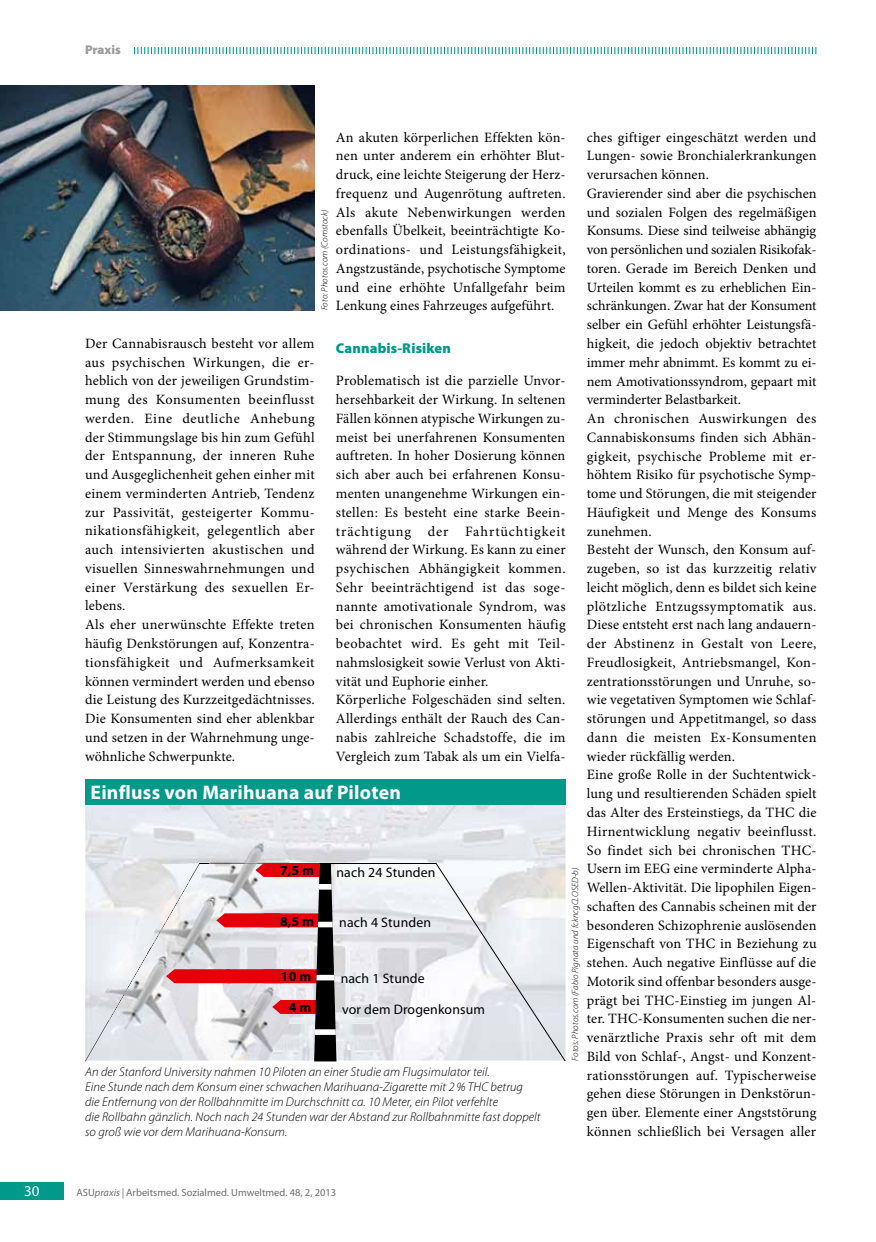
<style>
.page{position:relative;width:876px;height:1242px;background:#fff}
.page>*{position:absolute;margin:0;border:0;box-sizing:border-box;transform-origin:0 0}
.t1{font:700 19.65px "Myriad Pro";letter-spacing:.01em;color:#fff}
.t2{font:15px "Myriad Pro";color:#fff}
.t3{font:14.25px/18.8px "Minion Pro";letter-spacing:.015em;color:#000}
.t4{font:900 14.25px "Myriad Pro";letter-spacing:.01em;color:#00998a}
.t5{font:13.8px "Myriad Pro";letter-spacing:.01em;color:#000}
.t6{font:700 13.8px "Myriad Pro";color:#000}
.t7{font:italic 300 12.75px/15px "Myriad Pro";letter-spacing:.005em;color:#000}
.t8{font:900 12.75px "Myriad Pro";color:#9c9c9d}
.t9{font:10.5px "Myriad Pro";color:#6e6e6e}
.t10{font:italic 300 9px "Myriad Pro";letter-spacing:.005em;color:#000}
.s1{font-style:italic}
</style>
<div class="page">
<div style="left:0;top:1182px;width:64px;height:17px;background:#00998a"></div>
<img style="left:85px;top:804px;width:137px;height:59px">
<img style="left:222px;top:804px;width:344px;height:64px">
<img style="left:336px;top:868px;width:99px;height:192px">
<div style="left:85px;top:779px;width:481px;height:25px;background:#00998a"></div>
<hr style="left:200px;top:863px;width:236px;height:1px;background:#000">
<svg style="left:435px;top:862px;width:131px;height:198px"></svg>
<img style="left:196px;top:847px;width:22px;height:16px">
<img style="left:218px;top:823px;width:74px;height:40px">
<svg style="left:85px;top:863px;width:251px;height:198px"></svg>
<div style="left:319px;top:884px;width:13px;height:5px;background:#fff"></div>
<div style="left:318px;top:921px;width:15px;height:6px;background:#fff"></div>
<div style="left:316px;top:975px;width:18px;height:5px;background:#fff"></div>
<div style="left:315px;top:1029px;width:21px;height:6px;background:#fff"></div>
<img style="left:0;top:85px;width:315px;height:225px">
<svg style="left:134px;top:47px;width:682px;height:7px"></svg>
<p class="t8" style="left:85px;top:43px;width:37px">Praxis</p>
<p class="t3" style="left:336px;top:128px;width:231px;text-align:justify">An akuten körperlichen Effekten kön&shy;nen unter anderem ein erhöhter Blut&shy;druck, eine leichte Steigerung der Herz&shy;frequenz und Augenrötung auftreten.<br>Als akute Nebenwirkungen werden ebenfalls Übelkeit, beeinträchtigte Ko&shy;ordinations- und Leistungsfähigkeit, Angstzustände, psychotische Symptome und eine erhöhte Unfallgefahr beim Lenkung eines Fahrzeuges aufgeführt.</p>
<p class="t4" style="left:336px;top:340px;width:116px">Cannabis-Risiken</p>
<p class="t3" style="left:336px;top:371px;width:231px">Problematisch ist die parzielle Unvor&shy;hersehbarkeit der Wirkung. In seltenen Fällen können atypische Wirkungen zu&shy;meist bei unerfahrenen Konsumenten auftreten. In hoher Dosierung können sich aber auch bei erfahrenen Konsu&shy;menten unangenehme Wirkungen ein&shy;stellen: Es besteht eine starke Beein&shy;trächtigung der Fahrtüchtigkeit während der Wirkung. Es kann zu einer psychischen Abhängigkeit kommen.<br>Sehr beeinträchtigend ist das soge&shy;nannte amotivationale Syndrom, was bei chronischen Konsumenten häufig beobachtet wird. Es geht mit Teil&shy;nahmslosigkeit sowie Verlust von Akti&shy;vität und Euphorie einher.<br>Körperliche Folgeschäden sind selten.<br>Allerdings enthält der Rauch des Can&shy;nabis zahlreiche Schadstoffe, die im Vergleich zum Tabak als um ein Vielfa-</p>
<p class="t3" style="left:587px;top:128px;width:231px">ches giftiger eingeschätzt werden und Lungen- sowie Bronchialerkrankungen verursachen können.<br>Gravierender sind aber die psychischen und sozialen Folgen des regelmäßigen Konsums. Diese sind teilweise abhängig von persönlichen und sozialen Risikofak&shy;toren. Gerade im Bereich Denken und Urteilen kommt es zu erheblichen Ein&shy;schränkungen. Zwar hat der Konsument selber ein Gefühl erhöhter Leistungsfä&shy;higkeit, die jedoch objektiv betrachtet immer mehr abnimmt. Es kommt zu ei&shy;nem Amotivationssyndrom, gepaart mit verminderter Belastbarkeit.<br>An chronischen Auswirkungen des Cannabiskonsums finden sich Abhän&shy;gigkeit, psychische Probleme mit er&shy;höhtem Risiko für psychotische Symp&shy;tome und Störungen, die mit steigender Häufigkeit und Menge des Konsums zunehmen.<br>Besteht der Wunsch, den Konsum auf&shy;zugeben, so ist das kurzzeitig relativ leicht möglich, denn es bildet sich keine plötzliche Entzugssymptomatik aus.<br>Diese entsteht erst nach lang andauern&shy;der Abstinenz in Gestalt von Leere, Freudlosigkeit, Antriebsmangel, Kon&shy;zentrationsstörungen und Unruhe, so&shy;wie vegetativen Symptomen wie Schlaf&shy;störungen und Appetitmangel, so dass dann die meisten Ex-Konsumenten wieder rückfällig werden.<br>Eine große Rolle in der Suchtentwick&shy;lung und resultierenden Schäden spielt das Alter des Ersteinstiegs, da THC die Hirnentwicklung negativ beeinflusst.<br>So findet sich bei chronischen THC-Usern im EEG eine verminderte Alpha-Wellen-Aktivität. Die lipophilen Eigen&shy;schaften des Cannabis scheinen mit der besonderen Schizophrenie auslösenden Eigenschaft von THC in Beziehung zu stehen. Auch negative Einflüsse auf die Motorik sind offenbar besonders ausge&shy;prägt bei THC-Einstieg im jungen Al&shy;ter. THC-Konsumenten suchen die ner&shy;venärztliche Praxis sehr oft mit dem Bild von Schlaf-, Angst- und Konzent&shy;rationsstörungen auf. Typischerweise gehen diese Störungen in Denkstörun&shy;gen über. Elemente einer Angststörung können schließlich bei Versagen aller</p>
<p class="t10" style="left:320px;top:310px;width:103px;rotate:-90deg">Foto: Photos.com (Comstock)</p>
<p class="t3" style="left:85px;top:334px;width:231px">Der Cannabisrausch besteht vor allem aus psychischen Wirkungen, die er&shy;heblich von der jeweiligen Grundstim&shy;mung des Konsumenten beeinflusst werden. Eine deutliche Anhebung der Stimmungslage bis hin zum Gefühl der Entspannung, der inneren Ruhe und Ausgeglichenheit gehen einher mit einem verminderten Antrieb, Tendenz zur Passivität, gesteigerter Kommu&shy;nikationsfähigkeit, gelegentlich aber auch intensivierten akustischen und visuellen Sinneswahrnehmungen und einer Verstärkung des sexuellen Er&shy;lebens.<br>Als eher unerwünschte Effekte treten häufig Denkstörungen auf, Konzentra&shy;tionsfähigkeit und Aufmerksamkeit können vermindert werden und ebenso die Leistung des Kurzzeitgedächtnisses.<br>Die Konsumenten sind eher ablenkbar und setzen in der Wahrnehmung unge&shy;wöhnliche Schwerpunkte.</p>
<h1 class="t1" style="left:91px;top:781px;width:312px">Einfluss von Marihuana auf Piloten</h1>
<p class="t6" style="left:280px;top:863px;width:36px">7,5 m</p>
<p class="t6" style="left:280px;top:913px;width:36px">8,5 m</p>
<p class="t5" style="left:336px;top:864px;width:101px">nach 24 Stunden</p>
<p class="t10" style="left:571px;top:1060px;width:195px;rotate:-90deg">Fotos: Photos.com (Fabio Pignata und fckncgCLOSED-b)</p>
<p class="t5" style="left:339px;top:915px;width:93px">nach 4 Stunden</p>
<p class="t6" style="left:281px;top:969px;width:32px">10 m</p>
<p class="t6" style="left:289px;top:999px;width:24px">4 m</p>
<p class="t5" style="left:341px;top:971px;width:86px">nach 1 Stunde</p>
<p class="t5" style="left:342px;top:1001px;width:144px">vor dem Drogenkonsum</p>
<p class="t7" style="left:85px;top:1064px;width:457px">An der Stanford University nahmen 10 Piloten an einer Studie am Flugsimulator teil.<br>Eine Stunde nach dem Konsum einer schwachen Marihuana-Zigarette mit 2% THC betrug die Entfernung von der Rollbahnmitte im Durchschnitt ca. 10 Meter, ein Pilot verfehlte<br>die Rollbahn gänzlich. Noch nach 24 Stunden war der Abstand zur Rollbahnmitte fast doppelt so groß wie vor dem Marihuana-Konsum.</p>
<p class="t2" style="left:24px;top:1182px;width:17px">30</p>
<p class="t9" style="left:77px;top:1186px;width:261px">ASU<span class="s1">praxis |</span> Arbeitsmed. Sozialmed. Umweltmed. 48, 2, 2013</p>
</div>
